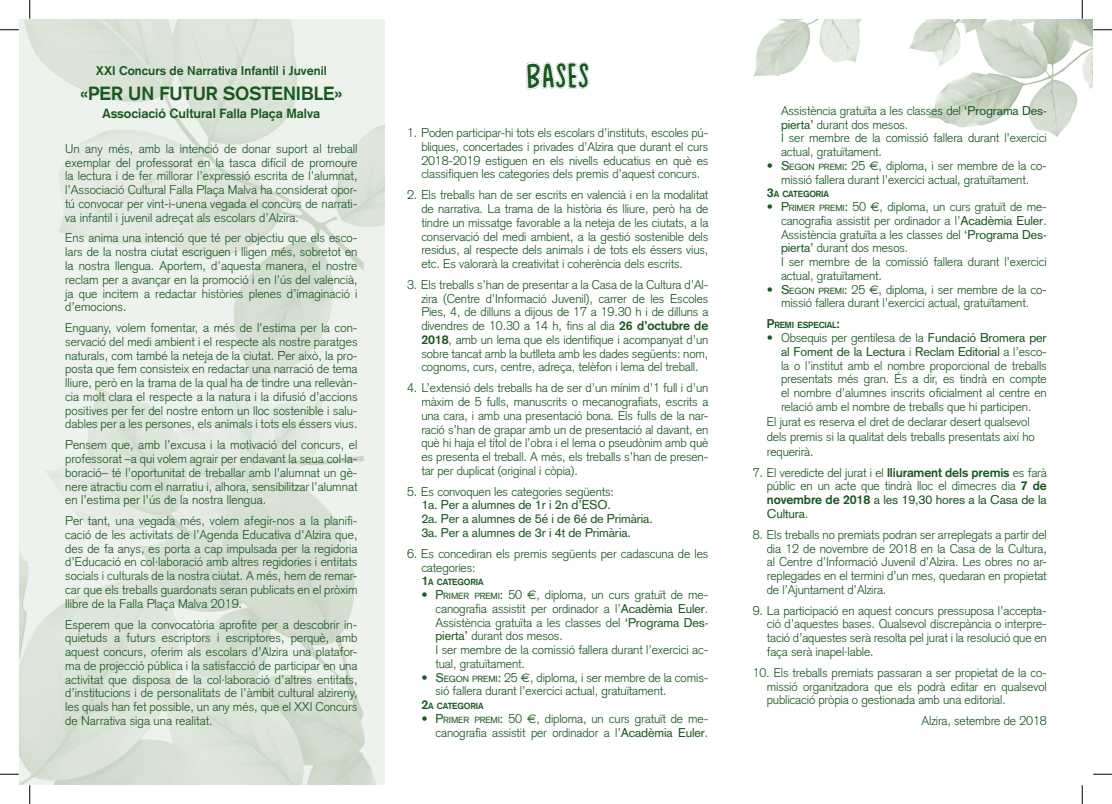
<style>
.page{position:relative;width:1112px;height:804px;background:#fff}
.page>*{position:absolute;margin:0;border:0;box-sizing:border-box;transform-origin:0 0}
.t1{font:25px "BADUY";letter-spacing:-.01em;color:#18571f}
.t2{font:700 18.75px "Akzidenz Grotesk";color:#18571f}
.t3{font:700 13.12px "Akzidenz Grotesk";color:#18571f}
.t4{font:300 12.5px/13.8px "Akzidenz Grotesk";letter-spacing:-.01em;color:#18571f;text-align:justify}
.t5{font:12.5px/13.8px "Akzidenz Grotesk";letter-spacing:-.01em;color:#18571f}
.t6{font:700 12.5px "Akzidenz Grotesk";color:#18571f}
.t7{font:700 8.75px "Akzidenz Grotesk";letter-spacing:-.015em;color:#18571f}
.s1{font-weight:700}
.s2{font-size:12.5px}
.s3{font-weight:400}
.s4{font-weight:400;font-size:8.75px}
.s5{font-family:"Euro Sans Std";font-weight:400}
.s6{font-style:inherit}
</style>
<div class="page">
<img style="left:19px;top:19px;width:365px;height:765px">
<img style="left:753px;top:19px;width:340px;height:117px">
<svg style="left:0;top:29px;width:19px;height:2px"></svg>
<svg style="left:1093px;top:29px;width:19px;height:2px"></svg>
<svg style="left:0;top:773px;width:19px;height:2px"></svg>
<svg style="left:1093px;top:773px;width:19px;height:2px"></svg>
<svg style="left:29px;top:0;width:2px;height:19px"></svg>
<svg style="left:29px;top:785px;width:2px;height:19px"></svg>
<svg style="left:1081px;top:0;width:2px;height:19px"></svg>
<svg style="left:1081px;top:785px;width:2px;height:19px"></svg>
<p class="t6" style="left:96px;top:64px;width:232px">XXI Concurs de Narrativa Infantil i Juvenil</p>
<h2 class="t2" style="left:80px;top:82px;width:264px">«PER UN FUTUR SOSTENIBLE»</h2>
<p class="t3" style="left:102px;top:105px;width:219px">Associació Cultural Falla Plaça Malva</p>
<p class="t4" style="left:65px;top:142px;width:294px">Un any més, amb la intenció de donar suport al treball exemplar del professorat en la tasca difícil de promoure la lectura i de fer millorar l’expressió escrita de l’alumnat, l’Associació Cultural Falla Plaça Malva ha considerat opor&shy;tú convocar per vint-i-unena vegada el concurs de narrati&shy;va infantil i juvenil adreçat als escolars d’Alzira.</p>
<p class="t4" style="left:65px;top:231px;width:294px">Ens anima una intenció que té per objectiu que els esco&shy;lars de la nostra ciutat escriguen i lligen més, sobretot en la nostra llengua. Aportem, d’aquesta manera, el nostre reclam per a avançar en la promoció i en l’ús del valencià, ja que incitem a redactar històries plenes d’imaginació i d’emocions.</p>
<p class="t4" style="left:65px;top:321px;width:294px">Enguany, volem fomentar, a més de l’estima per la con&shy;servació del medi ambient i el respecte als nostre paratges naturals, com també la neteja de la ciutat. Per això, la pro&shy;posta que fem consisteix en redactar una narració de tema lliure, però en la trama de la qual ha de tindre una rellevàn&shy;cia molt clara el respecte a la natura i la difusió d’accions positives per fer del nostre entorn un lloc sostenible i salu&shy;dables per a les persones, els animals i tots els éssers vius.</p>
<p class="t4" style="left:65px;top:438px;width:294px">Pensem que, amb l’excusa i la motivació del concurs, el professorat –a qui volem agrair per endavant la seua col·la&shy;boració– té l’oportunitat de treballar amb l’alumnat un gè&shy;nere atractiu com el narratiu i, alhora, sensibilitzar l’alumnat en l’estima per l’ús de la nostra llengua.</p>
<p class="t4" style="left:65px;top:514px;width:294px">Per tant, una vegada més, volem afegir-nos a la planifi&shy;cació de les activitats de l’Agenda Educativa d’Alzira que, des de fa anys, es porta a cap impulsada per la regidoria d’Educació en col·laboració amb altres regidories i entitats socials i culturals de la nostra ciutat. A més, hem de remar&shy;car que els treballs guardonats seran publicats en el pròxim llibre de la Falla Plaça Malva 2019.</p>
<p class="t4" style="left:65px;top:617px;width:294px">Esperem que la convocatòria aprofite per a descobrir in&shy;quietuds a futurs escriptors i escriptores, perquè, amb aquest concurs, oferim als escolars d’Alzira una platafor&shy;ma de projecció pública i la satisfacció de participar en una activitat que disposa de la col·laboració d’altres entitats, d’institucions i de personalitats de l’àmbit cultural alzireny, les quals han fet possible, un any més, que el XXI Concurs de Narrativa siga una realitat.</p>
<h1 class="t1" style="left:526px;top:67px;width:66px">BASES</h1>
<p class="t4" style="left:421px;top:126px;width:289px;text-indent:-14px">1. Poden participar-hi tots els escolars d’instituts, escoles pú&shy;bliques, concertades i privades d’Alzira que durant el curs 2018-2019 estiguen en els nivells educatius en què es classifiquen les categories dels premis d’aquest concurs.</p>
<p class="t4" style="left:421px;top:188px;width:289px;text-indent:-14px">2. Els treballs han de ser escrits en valencià i en la modalitat de narrativa. La trama de la història és lliure, però ha de tindre un missatge favorable a la neteja de les ciutats, a la conservació del medi ambient, a la gestió sostenible dels residus, al respecte dels animals i de tots els éssers vius, etc. Es valorarà la creativitat i coherència dels escrits.</p>
<p class="t4" style="left:421px;top:278px;width:289px;text-indent:-14px">3. Els treballs s’han de presentar a la Casa de la Cultura d’Al&shy;zira (Centre d’Informació Juvenil), carrer de les Escoles Pies, 4, de dilluns a dijous de 17 a 19.30 h i de dilluns a divendres de 10.30 a 14 h, fins al dia <span class="s1">26 d’octubre de 2018</span>, amb un lema que els identifique i acompanyat d’un sobre tancat amb la butlleta amb les dades següents: nom, cognoms, curs, centre, adreça, telèfon i lema del treball.</p>
<p class="t4" style="left:421px;top:381px;width:289px;text-indent:-14px">4. L’extensió dels treballs ha de ser d’un mínim d’1 full i d’un màxim de 5 fulls, manuscrits o mecanografiats, escrits a una cara, i amb una presentació bona. Els fulls de la nar&shy;ració s’han de grapar amb un de presentació al davant, en què hi haja el títol de l’obra i el lema o pseudònim amb què es presenta el treball. A més, els treballs s’han de presen&shy;tar per duplicat (original i còpia).</p>
<p class="t4" style="left:407px;top:484px;width:208px">5. Es convoquen les categories següents:</p>
<p class="t5" style="left:421px;top:498px;width:233px">1a. Per a alumnes de 1r i 2n d’ESO.<br>2a. Per a alumnes de 5é i de 6é de Primària.<br>3a. Per a alumnes de 3r i 4t de Primària.</p>
<p class="t4" style="left:421px;top:546px;width:288px;text-indent:-14px">6. Es concediran els premis següents per cadascuna de les categories:</p>
<p class="t7" style="left:421px;top:577px;width:64px"><span class="s2">1</span>A CATEGORIA</p>
<p class="t4" style="left:435px;top:588px;width:274px;text-align:left;text-indent:-14px"><span class="s3">• P</span><span class="s4">RIMER PREMI</span><span class="s3">:</span> 50 <span class="s5">€</span>, diploma, un curs gratuït de me&shy;canografia assistit per ordinador a l’<span class="s3">Acadèmia Euler</span>.<br>Assistència gratuïta a les classes del <span class="s3">‘Programa Des&shy;pierta’</span> durant dos mesos.<br>I ser membre de la comissió fallera durant l’exercici ac&shy;tual, gratuïtament.</p>
<p class="t4" style="left:435px;top:670px;width:274px;text-indent:-14px"><span class="s3">• S</span><span class="s4">EGON PREMI</span><span class="s3">:</span> <span class="s6">25</span> <span class="s5">€</span>, diploma, i ser membre de la comis&shy;sió fallera durant l’exercici actual, gratuïtament.</p>
<p class="t7" style="left:421px;top:701px;width:64px"><span class="s2">2</span>A CATEGORIA</p>
<p class="t4" style="left:421px;top:711px;width:289px;text-align:right"><span class="s3">• P</span><span class="s4">RIMER PREMI</span><span class="s3">:</span> 50 <span class="s5">€</span>, diploma, un curs gratuït de me&shy;canografia assistit per ordinador a l’<span class="s3">Acadèmia Euler</span>.</p>
<p class="t4" style="left:781px;top:104px;width:267px;text-align:left">Assistència gratuïta a les classes del <span class="s3">‘Programa Des&shy;pierta’</span> durant dos mesos.<br>I ser membre de la comissió fallera durant l’exercici actual, gratuïtament.</p>
<p class="t4" style="left:767px;top:159px;width:281px;text-align:center"><span class="s3">• S</span><span class="s4">EGON PREMI</span><span class="s3">:</span> 25 <span class="s5">€</span>, diploma, i ser membre de la co&shy;missió fallera durant l’exercici actual, gratuïtament.</p>
<p class="t7" style="left:767px;top:189px;width:64px"><span class="s2">3</span>A CATEGORIA</p>
<p class="t4" style="left:781px;top:200px;width:267px;text-align:left;text-indent:-14px"><span class="s3">• P</span><span class="s4">RIMER PREMI</span><span class="s3">:</span> 50 <span class="s5">€</span>, diploma, un curs gratuït de me&shy;canografia assistit per ordinador a l’<span class="s3">Acadèmia Euler</span>.<br>Assistència gratuïta a les classes del <span class="s3">‘Programa Des&shy;pierta’</span> durant dos mesos.<br>I ser membre de la comissió fallera durant l’exercici actual, gratuïtament.</p>
<p class="t4" style="left:767px;top:282px;width:281px;text-align:center"><span class="s3">• S</span><span class="s4">EGON PREMI</span><span class="s3">:</span> 25 <span class="s5">€</span>, diploma, i ser membre de la co&shy;missió fallera durant l’exercici actual, gratuïtament.</p>
<p class="t7" style="left:767px;top:320px;width:75px"><span class="s2">P</span>REMI ESPECIAL<span class="s2">:</span></p>
<p class="t4" style="left:781px;top:331px;width:267px;text-indent:-14px"><span class="s3">•</span> Obsequis per gentilesa de la <span class="s3">Fundació Bromera per al Foment de la Lectura</span> i <span class="s3">Reclam Editorial</span> a l’esco&shy;la o l’institut amb el nombre proporcional de treballs presentats més gran. És a dir, es tindrà en compte el nombre d’alumnes inscrits oficialment al centre en relació amb el nombre de treballs que hi participen.</p>
<p class="t4" style="left:767px;top:414px;width:269px;line-height:15px;text-align:left">El jurat es reserva el dret de declarar desert qualsevol dels premis si la qualitat dels treballs presentats així ho requerirà.</p>
<p class="t4" style="left:767px;top:465px;width:281px;text-indent:-14px">7. El veredicte del jurat i el <span class="s1">lliurament dels premis</span> es farà públic en un acte que tindrà lloc el dimecres dia <span class="s1">7 de novembre de 2018</span> <span class="s3">a les 19,30 hores a la Casa de la Cultura</span>.</p>
<p class="t4" style="left:767px;top:527px;width:281px;text-indent:-14px">8. Els treballs no premiats podran ser arreplegats a partir del dia 12 de novembre de 2018 en la Casa de la Cultura, al Centre d’Informació Juvenil d’Alzira. Les obres no ar&shy;replegades en el termini d’un mes, quedaran en propietat de l’Ajuntament d’Alzira.</p>
<p class="t4" style="left:767px;top:603px;width:281px;text-indent:-14px">9. La participació en aquest concurs pressuposa l’accepta&shy;ció d’aquestes bases. Qualsevol discrepància o interpre&shy;tació d’aquestes serà resolta pel jurat i la resolució que en faça serà inapel·lable.</p>
<p class="t4" style="left:767px;top:665px;width:281px;text-indent:-14px">10. Els treballs premiats passaran a ser propietat de la co&shy;missió organitzadora que els podrà editar en qualsevol publicació pròpia o gestionada amb una editorial.</p>
<p class="t4" style="left:921px;top:714px;width:127px">Alzira, setembre de 2018</p>
</div>
